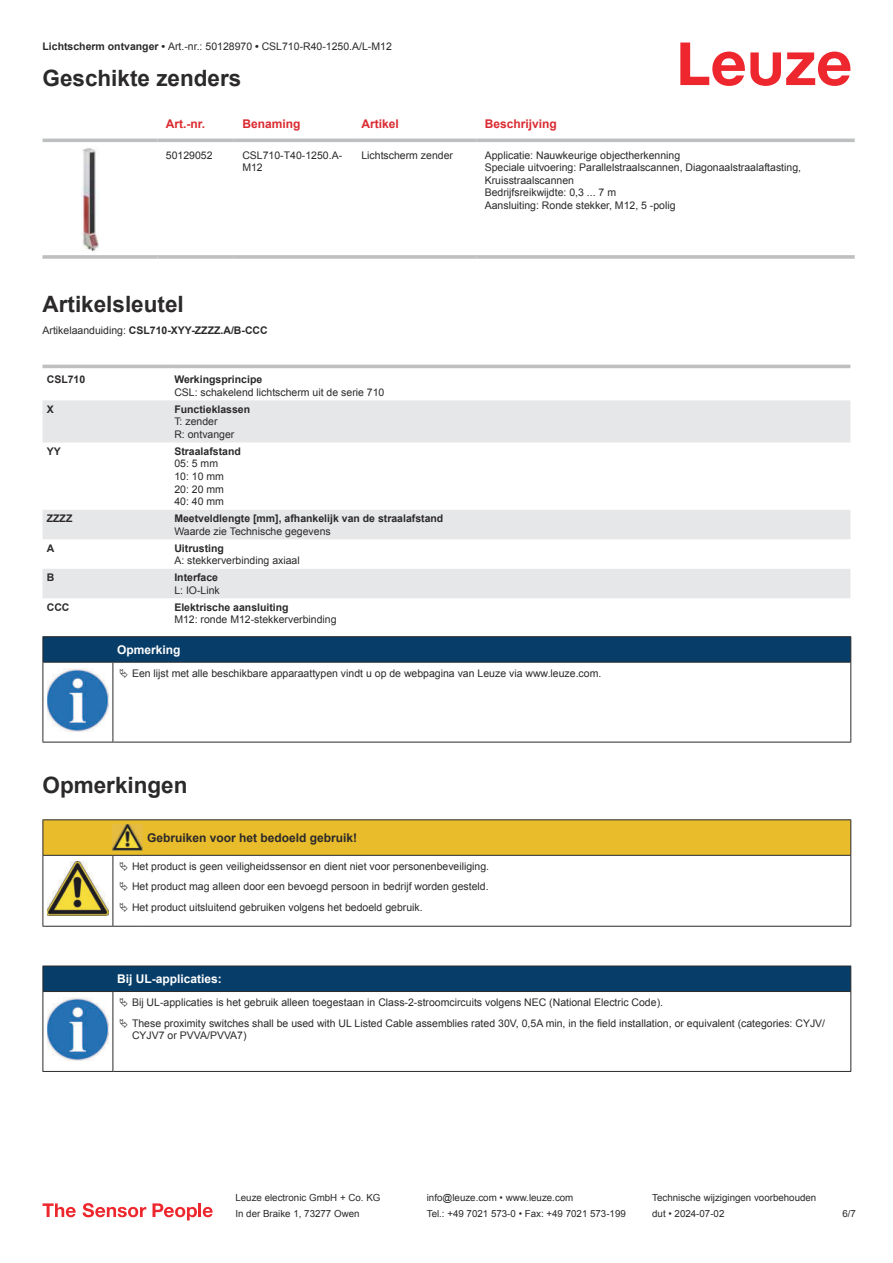
<style>
.page{position:relative;width:893px;height:1263px;background:#fff}
.page>*{position:absolute;margin:0;border:0;box-sizing:border-box;transform-origin:0 0}
.t1{font:700 22.5px "Arial";color:#2b292a}
.t2{font:700 12px "Arial";color:#db2a30}
.t3{font:700 12px "Arial";color:#2b292a}
.t4{font:700 12px "Arial";color:#fff}
.t5{font:10.5px/12.6px "Arial";color:#2b292a}
.t6{font:700 10.5px "Arial";color:#2b292a}
.t7{font:9.75px "Arial";color:#2b292a}
.s1{font-weight:700}
.s2{font-weight:400}
</style>
<div class="page">
<svg style="left:680px;top:43px;width:170px;height:43px"></svg>
<svg style="left:43px;top:138px;width:812px;height:97px"></svg>
<hr style="left:43px;top:139px;width:114px;height:3px;background:#bdbfc1">
<hr style="left:157px;top:139px;width:77px;height:3px;background:#bdbfc1">
<hr style="left:234px;top:139px;width:119px;height:3px;background:#bdbfc1">
<hr style="left:353px;top:139px;width:123px;height:3px;background:#bdbfc1">
<hr style="left:476px;top:139px;width:379px;height:3px;background:#bdbfc1">
<svg style="left:43px;top:255px;width:114px;height:4px"></svg>
<hr style="left:157px;top:255px;width:77px;height:4px;background:#c7c8ca">
<hr style="left:234px;top:255px;width:119px;height:4px;background:#bdbfc1">
<svg style="left:353px;top:255px;width:123px;height:4px"></svg>
<hr style="left:476px;top:255px;width:379px;height:4px;background:#c7c8ca">
<img style="left:82px;top:146px;width:19px;height:106px">
<div style="left:43px;top:364px;width:807px;height:5px;background:#ebecec"></div>
<svg style="left:43px;top:400px;width:807px;height:198px;fill:#e6e7e9"></svg>
<hr style="left:43px;top:365px;width:127px;height:3px;background:#bdbfc1">
<hr style="left:170px;top:365px;width:680px;height:3px;background:#bdbfc1">
<svg style="left:43px;top:1203px;width:33px;height:14px"></svg>
<svg style="left:83px;top:1203px;width:63px;height:14px"></svg>
<svg style="left:153px;top:1203px;width:44px;height:17px"></svg>
<hr style="left:198px;top:1203px;width:3px;height:14px;background:#ed272d">
<svg style="left:203px;top:1207px;width:10px;height:10px"></svg>
<svg style="left:44px;top:663px;width:806px;height:79px"></svg>
<hr style="left:43px;top:636px;width:70px;height:1px;background:#2b292a">
<hr style="left:43px;top:662px;width:70px;height:1px;background:#2b292a">
<hr style="left:113px;top:636px;width:738px;height:1px;background:#2b292a">
<svg style="left:43px;top:637px;width:808px;height:25px;background:#063c67"></svg>
<hr style="left:113px;top:662px;width:738px;height:1px;background:#2b292a">
<hr style="left:43px;top:663px;width:1px;height:75px;background:#2b292a">
<hr style="left:113px;top:663px;width:1px;height:75px;background:#2b292a">
<hr style="left:850px;top:663px;width:1px;height:75px;background:#2b292a">
<hr style="left:43px;top:742px;width:70px;height:1px;background:#2b292a">
<hr style="left:113px;top:742px;width:738px;height:1px;background:#2b292a">
<img style="left:47px;top:669px;width:61px;height:62px">
<div style="left:115px;top:663px;width:734px;height:20px;background:#fff"></div>
<hr style="left:43px;top:819px;width:70px;height:1px;background:#2b292a">
<hr style="left:113px;top:819px;width:30px;height:1px;background:#2b292a">
<hr style="left:143px;top:819px;width:708px;height:1px;background:#2b292a">
<hr style="left:43px;top:926px;width:70px;height:1px;background:#2b292a">
<hr style="left:113px;top:926px;width:30px;height:1px;background:#2b292a">
<hr style="left:143px;top:926px;width:708px;height:1px;background:#2b292a">
<svg style="left:44px;top:1045px;width:806px;height:26px"></svg>
<hr style="left:43px;top:992px;width:1px;height:75px;background:#2b292a">
<hr style="left:113px;top:992px;width:1px;height:75px;background:#2b292a">
<hr style="left:850px;top:992px;width:1px;height:75px;background:#2b292a">
<hr style="left:43px;top:1071px;width:70px;height:1px;background:#2b292a">
<hr style="left:113px;top:1071px;width:738px;height:1px;background:#2b292a">
<img style="left:47px;top:1045px;width:61px;height:16px">
<svg style="left:43px;top:820px;width:808px;height:106px"></svg>
<svg style="left:43px;top:966px;width:808px;height:79px"></svg>
<p class="t5" style="left:43px;top:41px;width:351px"><span class="s1">Lichtscherm ontvanger •</span> Art.-nr.: 50128970 <span class="s1">•</span> CSL710-R40-1250.A/L-M12</p>
<h1 class="t1" style="left:43px;top:70px;width:200px">Geschikte zenders</h1>
<p class="t2" style="left:166px;top:119px;width:41px">Art.-nr.</p>
<p class="t2" style="left:242px;top:119px;width:60px">Benaming</p>
<p class="t2" style="left:361px;top:119px;width:39px">Artikel</p>
<p class="t2" style="left:485px;top:119px;width:74px">Beschrijving</p>
<p class="t5" style="left:166px;top:150px;width:48px">50129052</p>
<p class="t5" style="left:242px;top:150px;width:101px">CSL710-T40-1250.A-<br>M12</p>
<p class="t5" style="left:361px;top:150px;width:93px">Lichtscherm zender</p>
<p class="t5" style="left:485px;top:150px;width:318px">Applicatie: Nauwkeurige objectherkenning<br>Speciale uitvoering: Parallelstraalscannen, Diagonaalstraalaftasting, Kruisstraalscannen<br>Bedrijfsreikwijdte: 0,3 ... 7 m<br>Aansluiting: Ronde stekker, M12, 5 -polig</p>
<h1 class="t1" style="left:43px;top:295px;width:143px">Artikelsleutel</h1>
<p class="t6" style="left:43px;top:327px;width:227px"><span class="s2">Artikelaanduiding:</span> CSL710-XYY-ZZZZ.A/B-CCC</p>
<p class="t6" style="left:47px;top:375px;width:40px">CSL710</p>
<p class="t6" style="left:174px;top:375px;width:89px">Werkingsprincipe</p>
<p class="t5" style="left:174px;top:387px;width:212px">CSL: schakelend lichtscherm uit de serie 710</p>
<p class="t6" style="left:47px;top:405px;width:9px">X</p>
<p class="t6" style="left:174px;top:405px;width:77px">Functieklassen</p>
<p class="t5" style="left:174px;top:416px;width:62px">T: zender<br>R: ontvanger</p>
<p class="t6" style="left:47px;top:447px;width:16px">YY</p>
<p class="t6" style="left:174px;top:447px;width:68px">Straalafstand</p>
<p class="t5" style="left:174px;top:458px;width:51px">05: 5 mm<br>10: 10 mm<br>20: 20 mm<br>40: 40 mm</p>
<p class="t6" style="left:47px;top:514px;width:27px">ZZZZ</p>
<p class="t6" style="left:174px;top:514px;width:270px">Meetveldlengte [mm], afhankelijk van de straalafstand</p>
<p class="t5" style="left:174px;top:526px;width:158px">Waarde zie Technische gegevens</p>
<p class="t6" style="left:47px;top:544px;width:9px">A</p>
<p class="t6" style="left:174px;top:544px;width:51px">Uitrusting</p>
<p class="t5" style="left:174px;top:555px;width:127px">A: stekkerverbinding axiaal</p>
<p class="t6" style="left:47px;top:573px;width:9px">B</p>
<p class="t6" style="left:174px;top:573px;width:45px">Interface</p>
<p class="t5" style="left:174px;top:585px;width:47px">L: IO-Link</p>
<p class="t6" style="left:47px;top:603px;width:24px">CCC</p>
<p class="t6" style="left:174px;top:603px;width:116px">Elektrische aansluiting</p>
<p class="t5" style="left:174px;top:614px;width:164px">M12: ronde M12-stekkerverbinding</p>
<p class="t4" style="left:117px;top:645px;width:65px">Opmerking</p>
<p class="t5" style="left:132px;top:668px;width:471px">Een lijst met alle beschikbare apparaattypen vindt u op de webpagina van Leuze via www.leuze.com.</p>
<h1 class="t1" style="left:43px;top:777px;width:147px">Opmerkingen</h1>
<p class="t3" style="left:147px;top:833px;width:212px">Gebruiken voor het bedoeld gebruik!</p>
<p class="t5" style="left:132px;top:857px;width:359px;line-height:20.2px;text-align:justify">Het product is geen veiligheidssensor en dient niet voor personenbeveiliging.<br>Het product mag alleen door een bevoegd persoon in bedrijf worden gesteld.<br>Het product uitsluitend gebruiken volgens het bedoeld gebruik.</p>
<p class="t4" style="left:117px;top:974px;width:106px">Bij UL-applicaties:</p>
<p class="t5" style="left:132px;top:993px;width:695px;line-height:20.2px">Bij UL-applicaties is het gebruik alleen toegestaan in Class-2-stroomcircuits volgens NEC (National Electric Code).<br>These proximity switches shall be used with UL Listed Cable assemblies rated 30V, 0,5A min, in the field installation, or equivalent (categories: CYJV/</p>
<p class="t5" style="left:132px;top:1030px;width:116px">CYJV7 or PVVA/PVVA7)</p>
<p class="t7" style="left:235px;top:1194px;width:146px">Leuze electronic GmbH + Co. KG</p>
<p class="t7" style="left:427px;top:1194px;width:148px">info@leuze.com • www.leuze.com</p>
<p class="t7" style="left:652px;top:1194px;width:166px">Technische wijzigingen voorbehouden</p>
<p class="t7" style="left:235px;top:1210px;width:126px">In der Braike 1, 73277 Owen</p>
<p class="t7" style="left:427px;top:1210px;width:201px">Tel.: +49 7021 573-0 • Fax: +49 7021 573-199</p>
<p class="t7" style="left:652px;top:1210px;width:74px">dut • 2024-07-02</p>
<p class="t7" style="left:842px;top:1210px;width:15px">6 /7</p>
</div>
